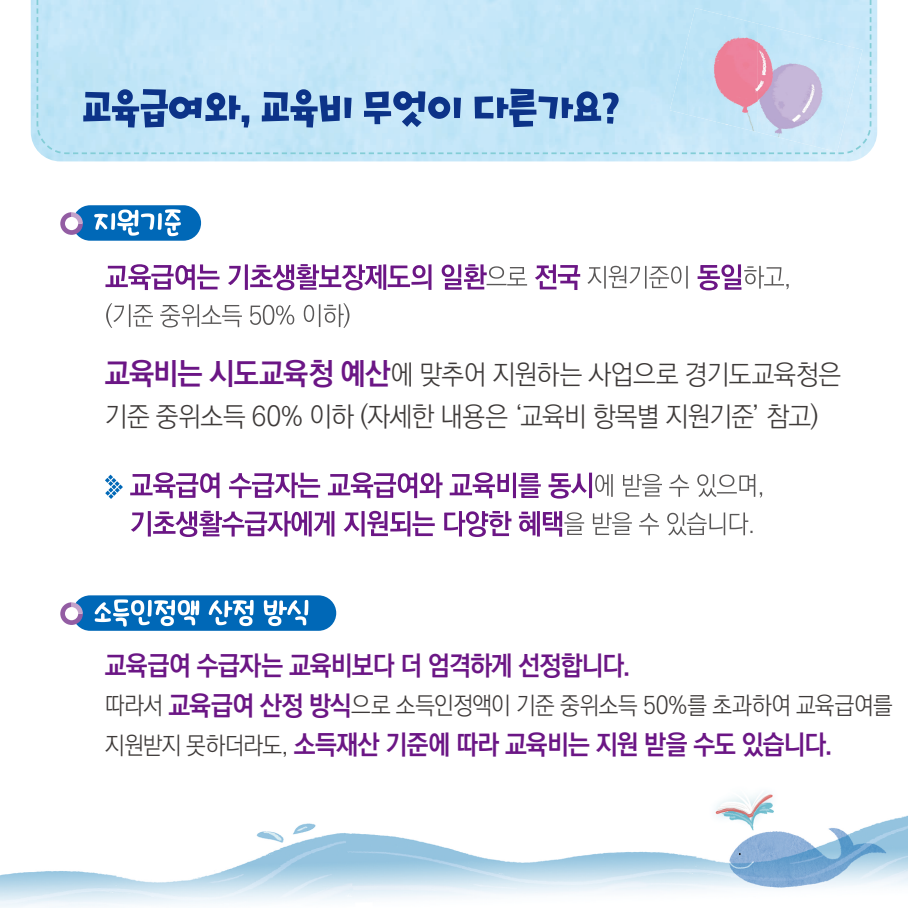
<style>
.page{position:relative;width:908px;height:908px;background:#fff}
.page>*{position:absolute;margin:0;border:0;box-sizing:border-box;transform-origin:0 0}
.t1{font:300 27.15px/42.2px "Ko Pub Dotum";letter-spacing:-.025em;color:#3e3a39;scale:.96 1}
.t2{font:700 26.95px "Ko Pub Dotum";letter-spacing:-.035em;color:#6b1685;scale:.93 1}
.t3{font:300 24.25px "Ko Pub Dotum";letter-spacing:-.015em;color:#3e3a39;scale:.93 1}
.s1{font-weight:700;font-size:30.15px;color:#6b1685}
.s2{font-weight:700;font-size:26.95px;color:#6b1685}
.s3{font-weight:300;font-size:24.25px;color:#3e3a39}
</style>
<div class="page">
<img style="left:0;top:0;width:907px;height:907px">
<img style="left:31px;top:0;width:845px;height:161px">
<svg style="left:37px;top:0;width:834px;height:154px;background:#c2e5f7"></svg>
<svg style="left:83px;top:88px;width:535px;height:39px;background:#7ca1cc"></svg>
<img style="left:757px;top:26px;width:87px;height:126px">
<img style="left:686px;top:8px;width:71px;height:124px">
<img style="left:844px;top:45px;width:18px;height:76px">
<img style="left:669px;top:39px;width:18px;height:76px">
<svg style="left:757px;top:23px;width:10px;height:3px"></svg>
<div style="left:72px;top:205px;width:129px;height:35px;background:#0068b7;border-radius:18px"></div>
<svg style="left:60px;top:212px;width:23px;height:23px"></svg>
<svg style="left:94px;top:209px;width:87px;height:27px"></svg>
<svg style="left:105px;top:264px;width:422px;height:26px"></svg>
<svg style="left:534px;top:264px;width:46px;height:26px"></svg>
<svg style="left:587px;top:266px;width:100px;height:22px"></svg>
<svg style="left:697px;top:264px;width:91px;height:26px"></svg>
<svg style="left:106px;top:303px;width:243px;height:25px"></svg>
<svg style="left:105px;top:474px;width:18px;height:24px"></svg>
<svg style="left:130px;top:472px;width:631px;height:26px"></svg>
<svg style="left:131px;top:510px;width:621px;height:26px"></svg>
<div style="left:72px;top:595px;width:264px;height:35px;background:#0068b7;border-radius:18px"></div>
<svg style="left:60px;top:602px;width:23px;height:22px"></svg>
<svg style="left:95px;top:599px;width:213px;height:27px"></svg>
<div style="left:91px;top:339px;width:738px;height:121px;background:#fff"></div>
<div style="left:87px;top:643px;width:813px;height:134px;background:#fff"></div>
<p class="t1" style="left:105px;top:354px;width:768px"><span class="s1">교육비는 시도교육청 예산</span>에 맞추어 지원하는 사업으로 경기도교육청은 기준 중위소득 60% 이하 (자세한 내용은 ‘교육비 항목별 지원기준’ 참고)</p>
<p class="t2" style="left:105px;top:652px;width:566px">교육급여 수급자는 교육비보다 더 엄격하게 선정합니다.</p>
<p class="t3" style="left:105px;top:693px;width:848px">따라서 <span class="s2">교육급여 산정 방식</span>으로 소득인정액이 기준 중위소득 50%를 초과하여 교육급여를</p>
<p class="t2" style="left:105px;top:731px;width:783px"><span class="s3">지원받지 못하더라도,</span> 소득재산 기준에 따라 교육비는 지원 받을 수도 있습니다.</p>
</div>
